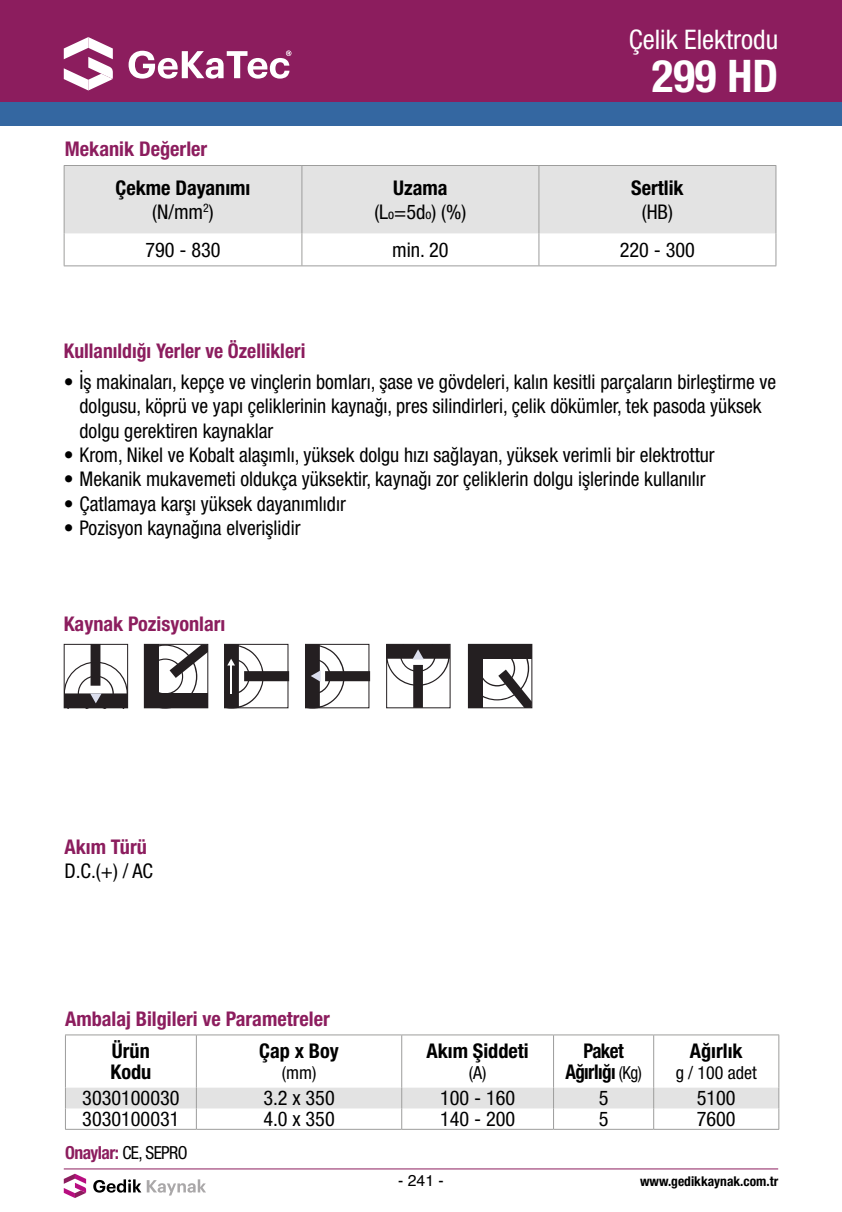
<style>
.page{position:relative;width:842px;height:1212px;background:#fff}
.page>*{position:absolute;margin:0;border:0;box-sizing:border-box;transform-origin:0 0}
.t1{font:700 condensed 45px "Helvetica Neue LT Std";color:#fff}
.t2{font:condensed 27px "Helvetica Neue LT Std";color:#fff}
.t3{font:condensed 20.25px/24.3px "Helvetica Neue LT Std";color:#000}
.t4{font:700 condensed 20.25px "Helvetica Neue LT Std";color:#8c1d5e}
.t5{font:700 condensed 20.25px/24.3px "Helvetica Neue LT Std";color:#000;text-align:center}
.t6{font:700 condensed 20.25px/20.2px "Helvetica Neue LT Std";letter-spacing:-.03em;color:#000;text-align:center;scale:.94 1}
.t7{font:700 condensed 18px "Helvetica Neue LT Std";letter-spacing:-.03em;color:#8c1d5e}
.t8{font:condensed 18px "Helvetica Neue LT Std";color:#000}
.t9{font:15.75px "Helvetica";color:#000}
.t10{font:700 condensed 13.5px "Helvetica Neue LT Std";color:#000}
.s1{font-weight:400}
.s2{font-weight:700}
.s3{font-size:13.5px}
.s4{font-weight:400;font-size:18px}
.s5{font-weight:400;color:#000}
</style>
<div class="page">
<hr style="left:64px;top:1168px;width:714px;height:1px;background:#8c1d5e">
<svg style="left:93px;top:1179px;width:48px;height:13px"></svg>
<svg style="left:147px;top:1179px;width:59px;height:16px"></svg>
<svg style="left:64px;top:1174px;width:22px;height:24px"></svg>
<div style="left:0;top:0;width:842px;height:102px;background:#8c1d5e"></div>
<svg style="left:64px;top:37px;width:49px;height:53px"></svg>
<svg style="left:129px;top:50px;width:162px;height:29px"></svg>
<div style="left:0;top:102px;width:842px;height:23px;background:#3467a1"></div>
<svg style="left:64px;top:644px;width:64px;height:64px"></svg>
<svg style="left:144px;top:644px;width:64px;height:64px"></svg>
<svg style="left:225px;top:644px;width:64px;height:64px"></svg>
<hr style="left:230px;top:665px;width:2px;height:29px;background:#fff">
<svg style="left:305px;top:644px;width:65px;height:64px"></svg>
<svg style="left:386px;top:644px;width:64px;height:64px"></svg>
<svg style="left:468px;top:644px;width:64px;height:64px"></svg>
<div style="left:65px;top:166px;width:710px;height:67px;background:#e3e3e3"></div>
<hr style="left:775px;top:233px;width:1px;height:33px;background:#9d9d9c">
<hr style="left:539px;top:265px;width:237px;height:1px;background:#9d9d9c">
<hr style="left:539px;top:165px;width:237px;height:1px;background:#9d9d9c">
<hr style="left:775px;top:166px;width:1px;height:67px;background:#9d9d9c">
<hr style="left:64px;top:165px;width:238px;height:1px;background:#9d9d9c">
<hr style="left:64px;top:166px;width:1px;height:67px;background:#9d9d9c">
<hr style="left:64px;top:233px;width:1px;height:33px;background:#9d9d9c">
<hr style="left:64px;top:265px;width:238px;height:1px;background:#9d9d9c">
<hr style="left:302px;top:165px;width:237px;height:1px;background:#9d9d9c">
<hr style="left:301px;top:166px;width:1px;height:67px;background:#9d9d9c">
<hr style="left:538px;top:166px;width:1px;height:67px;background:#9d9d9c">
<hr style="left:301px;top:233px;width:1px;height:33px;background:#9d9d9c">
<hr style="left:538px;top:233px;width:1px;height:33px;background:#9d9d9c">
<hr style="left:302px;top:265px;width:237px;height:1px;background:#9d9d9c">
<hr style="left:402px;top:1129px;width:151px;height:1px;background:#9d9d9c">
<hr style="left:553px;top:1129px;width:101px;height:1px;background:#9d9d9c">
<hr style="left:654px;top:1129px;width:125px;height:1px;background:#9d9d9c">
<hr style="left:402px;top:1034px;width:151px;height:1px;background:#9d9d9c">
<hr style="left:553px;top:1034px;width:101px;height:1px;background:#9d9d9c">
<hr style="left:553px;top:1035px;width:1px;height:52px;background:#9d9d9c">
<hr style="left:654px;top:1034px;width:125px;height:1px;background:#9d9d9c">
<hr style="left:653px;top:1035px;width:1px;height:52px;background:#9d9d9c">
<hr style="left:778px;top:1035px;width:1px;height:52px;background:#9d9d9c">
<hr style="left:65px;top:1034px;width:131px;height:1px;background:#9d9d9c">
<hr style="left:65px;top:1035px;width:1px;height:52px;background:#9d9d9c">
<hr style="left:65px;top:1129px;width:131px;height:1px;background:#9d9d9c">
<hr style="left:196px;top:1034px;width:206px;height:1px;background:#9d9d9c">
<hr style="left:196px;top:1035px;width:1px;height:52px;background:#9d9d9c">
<hr style="left:401px;top:1035px;width:1px;height:52px;background:#9d9d9c">
<svg style="left:65px;top:1087px;width:714px;height:42px"></svg>
<hr style="left:196px;top:1129px;width:206px;height:1px;background:#9d9d9c">
<h2 class="t2" style="left:629px;top:24px;width:151px">Çelik Elektrodu</h2>
<h1 class="t1" style="left:652px;top:49px;width:128px">299 HD</h1>
<p class="t4" style="left:65px;top:136px;width:144px">Mekanik Değerler</p>
<p class="t5" style="left:116px;top:175px;width:136px">Çekme Dayanımı <span class="s1">(N/mm</span><sup>2</sup><span class="s1">)</span></p>
<p class="t3" style="left:374px;top:175px;width:93px;text-align:center"><span class="s2">Uzama </span>(L<span class="s3">o</span>=5d<span class="s3">o</span>) (%)</p>
<p class="t5" style="left:631px;top:175px;width:54px">Sertlik</p>
<p class="t3" style="left:642px;top:199px;width:33px">(HB)</p>
<p class="t3" style="left:145px;top:237px;width:77px">790 - 830</p>
<p class="t3" style="left:392px;top:237px;width:58px">min. 20</p>
<p class="t3" style="left:620px;top:237px;width:77px">220 - 300</p>
<p class="t4" style="left:64px;top:339px;width:243px">Kullanıldığı Yerler ve Özellikleri</p>
<p class="t3" style="left:80px;top:369px;width:698px;text-indent:-16px">• İş makinaları, kepçe ve vinçlerin bomları, şase ve gövdeleri, kalın kesitli parçaların birleştirme ve dolgusu, köprü ve yapı çeliklerinin kaynağı, pres silindirleri, çelik dökümler, tek pasoda yüksek dolgu gerektiren kaynaklar</p>
<p class="t3" style="left:64px;top:442px;width:652px">• Krom, Nikel ve Kobalt alaşımlı, yüksek dolgu hızı sağlayan, yüksek verimli bir elektrottur</p>
<p class="t3" style="left:64px;top:467px;width:643px">• Mekanik mukavemeti oldukça yüksektir, kaynağı zor çeliklerin dolgu işlerinde kullanılır</p>
<p class="t3" style="left:64px;top:491px;width:284px">• Çatlamaya karşı yüksek dayanımlıdır</p>
<p class="t3" style="left:64px;top:515px;width:238px">• Pozisyon kaynağına elverişlidir</p>
<p class="t4" style="left:64px;top:611px;width:163px">Kaynak Pozisyonları</p>
<p class="t4" style="left:64px;top:835px;width:84px">Akım Türü</p>
<p class="t3" style="left:64px;top:859px;width:90px">D.C.(+) / AC</p>
<p class="t4" style="left:65px;top:1006px;width:266px">Ambalaj Bilgileri ve Parametreler</p>
<p class="t5" style="left:110px;top:1041px;width:42px;line-height:20.2px;text-align:left">Ürün<br>Kodu</p>
<p class="t5" style="left:259px;top:1039px;width:81px">Çap x Boy</p>
<p class="t8" style="left:282px;top:1062px;width:36px">(mm)</p>
<p class="t5" style="left:426px;top:1039px;width:104px">Akım Şiddeti</p>
<p class="t8" style="left:469px;top:1062px;width:19px">(A)</p>
<p class="t6" style="left:565px;top:1041px;width:83px">Paket<br>Ağırlığı <span class="s4">(Kg)</span></p>
<p class="t5" style="left:690px;top:1039px;width:54px">Ağırlık</p>
<p class="t8" style="left:676px;top:1062px;width:83px">g / 100 adet</p>
<p class="t3" style="left:82px;top:1086px;width:99px">3030100030</p>
<p class="t3" style="left:263px;top:1086px;width:73px">3.2 x 350</p>
<p class="t3" style="left:440px;top:1086px;width:77px">100 - 160</p>
<p class="t3" style="left:599px;top:1086px;width:11px">5</p>
<p class="t3" style="left:697px;top:1086px;width:40px">5100</p>
<p class="t3" style="left:82px;top:1106px;width:99px">3030100031</p>
<p class="t3" style="left:263px;top:1106px;width:73px">4.0 x 350</p>
<p class="t3" style="left:440px;top:1106px;width:77px">140 - 200</p>
<p class="t3" style="left:599px;top:1106px;width:11px">5</p>
<p class="t3" style="left:697px;top:1106px;width:40px">7600</p>
<p class="t7" style="left:65px;top:1141px;width:124px">Onaylar: <span class="s5">CE, SEPRO</span></p>
<p class="t9" style="left:398px;top:1169px;width:47px">- 241 -</p>
<p class="t10" style="left:640px;top:1173px;width:140px">www.gedikkaynak.com.tr</p>
</div>
